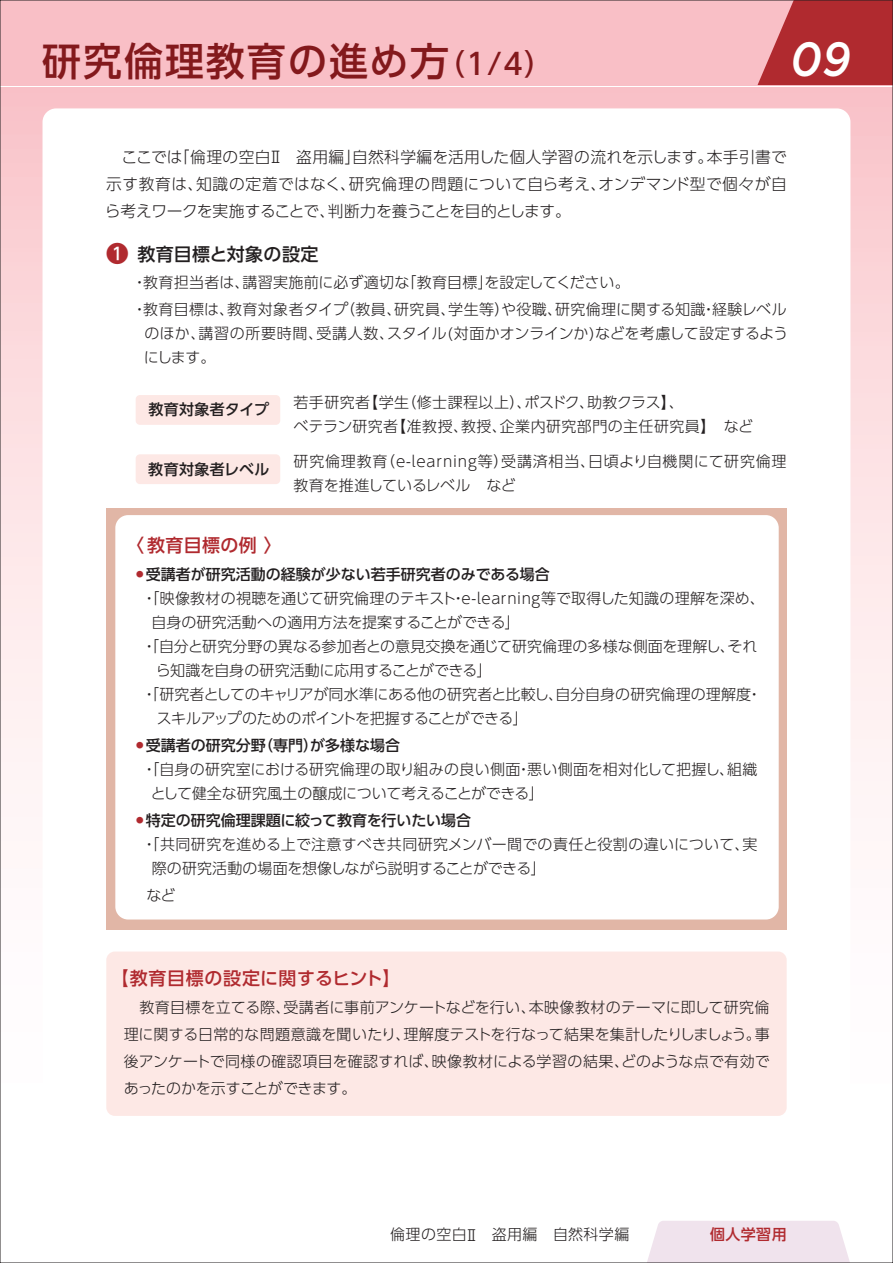
<style>
.page{position:relative;width:893px;height:1263px;background:#fff}
.page>*{position:absolute;margin:0;border:0;box-sizing:border-box;transform-origin:0 0}
.t1{font:italic 500 48px "Gotham";color:#fff;scale:.9 1}
.t2{font:500 39px "UD Shin Go Pro";letter-spacing:.05em;color:#83191c}
.t3{font:500 29.25px "UD Shin Go Pro";color:#83191c}
.t4{font:500 22.5px "UD Shin Go Pro";color:#b02a2f}
.t5{font:500 18px "UD Shin Go Pro";letter-spacing:.02em;color:#b02a2f}
.t6{font:500 18px "UD Shin Go Pro";letter-spacing:.02em;color:#231f20}
.t7{font:300 15.75px "UD Shin Go Pro";letter-spacing:.01em;color:#231f20}
.t8{font:300 15.75px "UD Shin Go Pro";letter-spacing:.035em;color:#231f20}
.t9{font:300 15.75px "UD Shin Go Pro";letter-spacing:-.03em;color:#231f20}
.t10{font:300 15.75px "UD Shin Go Pro";letter-spacing:-.035em;color:#231f20}
.t11{font:300 15px/24px "UD Shin Go Pro";letter-spacing:.01em;color:#231f20}
.t12{font:500 15px "UD Shin Go Pro";color:#231f20}
.t13{font:300 15px/24px "UD Shin Go Pro";letter-spacing:-.01em;color:#231f20}
.t14{font:300 15px "UD Shin Go Pro";letter-spacing:-.035em;color:#231f20}
.t15{font:300 15px "UD Shin Go Pro";letter-spacing:.03em;color:#231f20}
.t16{font:300 15px "UD Shin Go Pro";letter-spacing:-.02em;color:#231f20}
.t17{font:500 15px "UD Shin Go Pro";letter-spacing:.025em;color:#231f20}
.t18{font:300 15px "UD Shin Go Pro";letter-spacing:.035em;color:#231f20}
.t19{font:300 15px "UD Shin Go Pro";letter-spacing:.055em;color:#231f20}
.t20{font:300 15px "UD Shin Go Pro";letter-spacing:-.045em;color:#231f20}
.t21{font:300 15px "UD Shin Go Pro";letter-spacing:.045em;color:#231f20}
.t22{font:500 15px "UD Shin Go Pro";letter-spacing:.025em;color:#b02a2f}
.t23{font:500 7.5px "UD Shin Go Pro";color:#b02a2f}
</style>
<div class="page">
<img style="left:2px;top:87px;width:889px;height:694px">
<div style="left:0;top:0;width:893px;height:85px;background:#f9bfc6"></div>
<div style="left:43px;top:108px;width:807px;height:1112px;background:#fff;border-radius:14px"></div>
<svg style="left:757px;top:2px;width:134px;height:83px;background:#ba3e44"></svg>
<div style="left:106px;top:508px;width:681px;height:421px;background:#e1b6a6"></div>
<div style="left:115px;top:515px;width:664px;height:404px;background:#fff;border-radius:13px"></div>
<div style="left:136px;top:395px;width:144px;height:30px;background:#fde8e5;border-radius:4px"></div>
<div style="left:136px;top:454px;width:144px;height:30px;background:#fde8e5;border-radius:4px"></div>
<div style="left:106px;top:951px;width:681px;height:165px;background:#fde8e5;border-radius:9px"></div>
<div style="left:647px;top:1221px;width:203px;height:40px;background:#f0e3ed"></div>
<h2 class="t2" style="left:42px;top:30px;width:409px">研究倫理教育の進め方</h2>
<h3 class="t3" style="left:436px;top:41px;width:119px">)1/4(</h3>
<h1 class="t1" style="left:790px;top:28px;width:69px">09</h1>
<p class="t7" style="left:174px;top:144px;width:111px">「倫理の空白Ⅱ</p>
<p class="t7" style="left:106px;top:144px;width:78px">　ここでは</p>
<p class="t7" style="left:296px;top:144px;width:66px">盗用編」</p>
<p class="t7" style="left:352px;top:144px;width:363px">自然科学編を活用した個人学習の流れを示します。</p>
<p class="t7" style="left:707px;top:144px;width:82px">本手引書で</p>
<p class="t7" style="left:598px;top:171px;width:190px">オンデマンド型で個々が自</p>
<p class="t8" style="left:196px;top:171px;width:161px">知識の定着ではなく、</p>
<p class="t8" style="left:349px;top:171px;width:259px">研究倫理の問題について自ら考え、</p>
<p class="t7" style="left:106px;top:171px;width:98px">示す教育は、</p>
<p class="t10" style="left:105px;top:198px;width:232px">ら考えワークを実施することで、</p>
<p class="t9" style="left:328px;top:198px;width:245px">判断力を養うことを目的とします。</p>
<h3 class="t4" style="left:106px;top:235px;width:24px">❶</h3>
<p class="t6" style="left:137px;top:239px;width:183px">教育目標と対象の設定</p>
<p class="t11" style="left:242px;top:270px;width:168px">講習実施前に必ず適切な</p>
<p class="t20" style="left:485px;top:270px;width:147px">を設定してください。</p>
<p class="t11" style="left:401px;top:270px;width:93px">「教育目標」</p>
<p class="t11" style="left:143px;top:270px;width:108px">教育担当者は、</p>
<p class="t11" style="left:132px;top:270px;width:16px">・</p>
<p class="t11" style="left:227px;top:297px;width:122px">教育対象者タイプ</p>
<p class="t11" style="left:340px;top:297px;width:63px">（教員、</p>
<p class="t11" style="left:448px;top:297px;width:63px">学生等）</p>
<p class="t11" style="left:555px;top:297px;width:233px">研究倫理に関する知識経験レベル</p>
<p class="t11" style="left:501px;top:297px;width:62px">や役職、</p>
<p class="t11" style="left:143px;top:297px;width:93px">教育目標は、</p>
<p class="t11" style="left:394px;top:297px;width:63px">研究員、</p>
<p class="t11" style="left:132px;top:297px;width:16px">・</p>
<p class="t11" style="left:701px;top:297px;width:16px">・</p>
<p class="t13" style="left:387px;top:321px;width:402px">スタイル(対面かオンラインか)などを考慮して設定するよう</p>
<p class="t11" style="left:316px;top:321px;width:79px">受講人数、</p>
<p class="t21" style="left:199px;top:321px;width:126px">講習の所要時間、</p>
<p class="t11" style="left:144px;top:321px;width:73px">のほか、にします。</p>
<p class="t17" style="left:149px;top:397px;width:122px">教育対象者タイプ</p>
<p class="t17" style="left:148px;top:457px;width:123px">教育対象者レベル</p>
<p class="t11" style="left:363px;top:390px;width:48px">【学生</p>
<p class="t11" style="left:587px;top:390px;width:98px">助教クラス、【</p>
<p class="t11" style="left:524px;top:390px;width:72px">ポスドク、</p>
<p class="t11" style="left:401px;top:390px;width:132px">（修士課程以上）、</p>
<p class="t11" style="left:294px;top:390px;width:78px">若手研究者</p>
<p class="t11" style="left:391px;top:414px;width:78px">【准教授、</p>
<p class="t15" style="left:500px;top:414px;width:255px">企業内研究部門の主任研究員】　など</p>
<p class="t11" style="left:294px;top:414px;width:106px">ベテラン研究者</p>
<p class="t11" style="left:461px;top:414px;width:47px">教授、</p>
<p class="t19" style="left:380px;top:450px;width:130px">（e-learning等）</p>
<p class="t11" style="left:501px;top:449px;width:96px">受講済相当、</p>
<p class="t18" style="left:588px;top:450px;width:200px">日頃より自機関にて研究倫理</p>
<p class="t11" style="left:294px;top:449px;width:224px">研究倫理教育<br>教育を推進しているレベル　など</p>
<p class="t5" style="left:135px;top:530px;width:139px">〈教育目標の例〈</p>
<p class="t12" style="left:146px;top:562px;width:405px">受講者が研究活動の経験が少ない若手研究者のみである場合</p>
<p class="t23" style="left:136px;top:568px;width:9px">●</p>
<p class="t11" style="left:142px;top:586px;width:624px">・「映像教材の視聴を通じて研究倫理のテキスト e-learning等で取得した知識の理解を深め、</p>
<p class="t11" style="left:451px;top:586px;width:16px">・</p>
<p class="t11" style="left:152px;top:610px;width:370px">自身の研究活動への適用方法を提案することができる「</p>
<p class="t11" style="left:142px;top:634px;width:617px">・「自分と研究分野の異なる参加者との意見交換を通じて研究倫理の多様な側面を理解しそれ</p>
<p class="t11" style="left:720px;top:634px;width:16px">、</p>
<p class="t16" style="left:156px;top:658px;width:338px">ら知識を自身の研究活動に応用することができる「</p>
<p class="t11" style="left:142px;top:682px;width:611px">・「研究者としてのキャリアが同水準にある他の研究者と比較し自分自身の研究倫理の理解度</p>
<p class="t11" style="left:747px;top:682px;width:16px">・</p>
<p class="t11" style="left:548px;top:682px;width:16px">、</p>
<p class="t14" style="left:157px;top:706px;width:372px">スキルアップのためのポイントを把握することができる「</p>
<p class="t12" style="left:310px;top:733px;width:91px">が多様な場合</p>
<p class="t12" style="left:146px;top:733px;width:122px">受講者の研究分野</p>
<p class="t12" style="left:258px;top:733px;width:61px">（専門）</p>
<p class="t23" style="left:136px;top:739px;width:9px">●</p>
<p class="t11" style="left:142px;top:757px;width:594px">・「自身の研究室における研究倫理の取り組みの良い側面悪い側面を相対化して把握し、</p>
<p class="t11" style="left:727px;top:757px;width:32px">組織</p>
<p class="t13" style="left:151px;top:757px;width:394px;text-indent:365px">・として健全な研究風土の醸成について考えることができる「</p>
<p class="t12" style="left:146px;top:808px;width:327px">特定の研究倫理課題に絞って教育を行いたい場合</p>
<p class="t23" style="left:136px;top:814px;width:9px">●</p>
<p class="t11" style="left:152px;top:832px;width:607px;text-indent:-10px">・「共同研究を進める上で注意すべき共同研究メンバー間での責任と役割の違いについて実、際の研究活動の場面を想像しながら説明することができる「</p>
<p class="t11" style="left:146px;top:883px;width:31px">など</p>
<p class="t5" style="left:111px;top:963px;width:291px">【教育目標の設定に関するヒント【</p>
<p class="t11" style="left:284px;top:995px;width:254px">受講者に事前アンケートなどを行い、</p>
<p class="t11" style="left:140px;top:995px;width:153px">教育目標を立てる際、</p>
<p class="t11" style="left:529px;top:995px;width:242px">本映像教材のテーマに即して研究倫</p>
<p class="t14" style="left:403px;top:1023px;width:368px">理解度テストを行なって結果を集計したりしましょう事。</p>
<p class="t11" style="left:124px;top:1022px;width:288px">理に関する日常的な問題意識を聞いたり、</p>
<p class="t11" style="left:124px;top:1048px;width:317px;line-height:27px">後アンケートで同様の確認項目を確認すれば、あったのかを示すことができます。</p>
<p class="t11" style="left:621px;top:1049px;width:150px">どのような点で有効で</p>
<p class="t15" style="left:432px;top:1050px;width:199px">映像教材による学習の結果、</p>
<p class="t11" style="left:476px;top:1222px;width:154px">　盗用編　自然科学編</p>
<p class="t11" style="left:390px;top:1222px;width:90px">倫理の空白Ⅱ</p>
<p class="t22" style="left:710px;top:1222px;width:78px">個人学習用</p>
</div>
